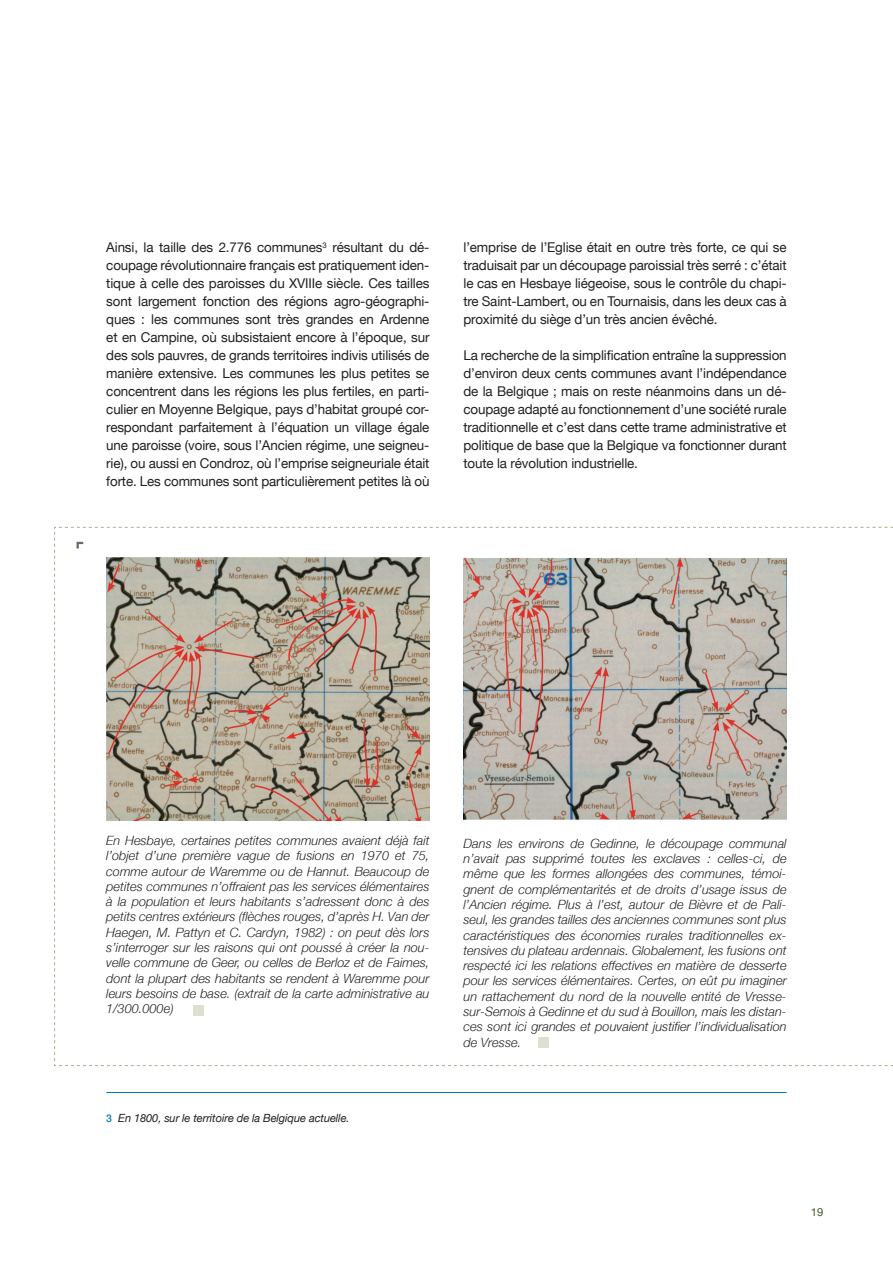
<style>
.page{position:relative;width:893px;height:1263px;background:#fff}
.page>*{position:absolute;margin:0;border:0;box-sizing:border-box;transform-origin:0 0}
.NEW_-_texte{font:13.5px/18px "Helvetica Neue LT";letter-spacing:-.01em;color:#231f20;text-align:justify}
.Légende{font:italic 300 12.75px/15.3px "Helvetica Neue LT";color:#231f20;text-align:justify}
.NEW_-_notes{font:italic 11.25px "Helvetica Neue LT";letter-spacing:-.01em;color:#231f20}
.t1{font:11.25px "Helvetica Neue LT";color:#406124}
.s1{font-weight:500;font-style:normal;font-size:10.5px;color:#0078ae}
</style>
<div class="page">
<svg style="left:54px;top:527px;width:839px;height:539px"></svg>
<hr style="left:106px;top:1092px;width:681px;height:1px;background:#0078ae">
<p class="NEW_-_texte" style="left:106px;top:238px;width:325px">Ainsi, la taille des 2.776 communes<sup>3</sup> résultant du dé&shy;coupage révolutionnaire français est pratiquement iden&shy;tique à celle des paroisses du XVIIIe siècle. Ces tailles sont largement fonction des régions agro-géographi&shy;ques : les communes sont très grandes en Ardenne et en Campine, où subsistaient encore à l’époque, sur des sols pauvres, de grands territoires indivis utilisés de manière extensive. Les communes les plus petites se concentrent dans les régions les plus fertiles, en parti&shy;culier en Moyenne Belgique, pays d’habitat groupé cor&shy;respondant parfaitement à l’équation un village égale une paroisse (voire, sous l’Ancien régime, une seigneu&shy;rie), ou aussi en Condroz, où l’emprise seigneuriale était forte. Les communes sont particulièrement petites là où</p>
<p class="NEW_-_texte" style="left:463px;top:238px;width:325px">l’emprise de l’Eglise était en outre très forte, ce qui se traduisait par un découpage paroissial très serré : c’était le cas en Hesbaye liégeoise, sous le contrôle du chapi&shy;tre Saint-Lambert, ou en Tournaisis, dans les deux cas à proximité du siège d’un très ancien évêché.</p>
<p class="NEW_-_texte" style="left:463px;top:346px;width:325px">La recherche de la simplification entraîne la suppression d’environ deux cents communes avant l’indépendance de la Belgique ; mais on reste néanmoins dans un dé&shy;coupage adapté au fonctionnement d’une société rurale traditionnelle et c’est dans cette trame administrative et politique de base que la Belgique va fonctionner durant toute la révolution industrielle.</p>
<p class="Légende" style="left:106px;top:832px;width:325px">En Hesbaye, certaines petites communes avaient déjà fait l’objet d’une première vague de fusions en 1970 et 75, comme autour de Waremme ou de Hannut. Beaucoup de petites communes n’offraient pas les services élémentaires à la population et leurs habitants s’adressent donc à des petits centres extérieurs (flèches rouges, d’après H. Van der Haegen, M. Pattyn et C. Cardyn, 1982) : on peut dès lors s’interroger sur les raisons qui ont poussé à créer la nou&shy;velle commune de Geer, ou celles de Berloz et de Faimes, dont la plupart des habitants se rendent à Waremme pour leurs besoins de base. (extrait de la carte administrative au 1/300.000e)</p>
<p class="NEW_-_notes" style="left:106px;top:1111px;width:245px"><span class="s1">3</span> En 1800, sur le territoire de la Belgique actuelle.</p>
<p class="Légende" style="left:463px;top:835px;width:325px">Dans les environs de Gedinne, le découpage communal n’avait pas supprimé toutes les exclaves : celles-ci, de même que les formes allongées des communes, témoi&shy;gnent de complémentarités et de droits d’usage issus de l’Ancien régime. Plus à l’est, autour de Bièvre et de Pali&shy;seul, les grandes tailles des anciennes communes sont plus caractéristiques des économies rurales traditionnelles ex&shy;tensives du plateau ardennais. Globalement, les fusions ont respecté ici les relations effectives en matière de desserte pour les services élémentaires. Certes, on eût pu imaginer un rattachement du nord de la nouvelle entité de Vresse&shy;sur-Semois à Gedinne et du sud à Bouillon, mais les distan&shy;ces sont ici grandes et pouvaient justifier l’individualisation de Vresse.</p>
<p class="t1" style="left:811px;top:1205px;width:14px">19</p>
</div>
